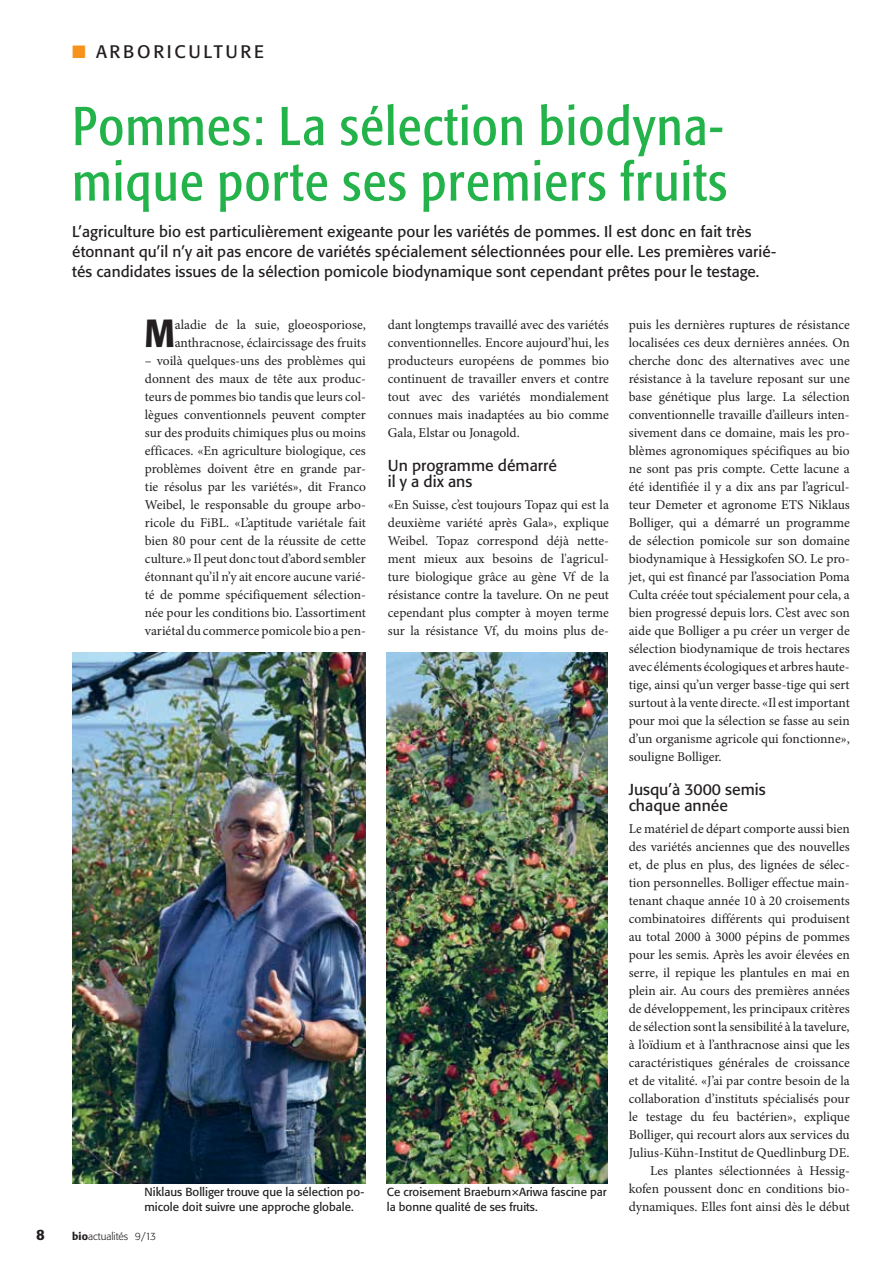
<style>
.page{position:relative;width:893px;height:1263px;background:#fff}
.page>*{position:absolute;margin:0;border:0;box-sizing:border-box;transform-origin:0 0}
.t1{font:condensed 54px/55.5px "Formata BQ";letter-spacing:.025em;color:#24b34b}
.t2{font:500 condensed 38.85px "Formata BQ";color:#231f20}
.t3{font:18px "Formata BQ";letter-spacing:.15em;color:#231f20}
.t4{font:15.75px/16.5px "Formata BQ";color:#231f20}
.t5{font:15.3px/19.8px "Formata BQ";letter-spacing:.005em;color:#231f20}
.t6{font:500 15px "Formata BQ";color:#231f20}
.t7{font:13.5px/18px "Minion Pro";color:#231f20;text-align:justify}
.t8{font:11.55px/14.5px "Formata BQ";color:#231f20}
.t9{font:300 10.5px "Formata BQ";color:#231f20}
.s1{color:#f7931d}
.s2{font-weight:500}
</style>
<div class="page">
<img style="left:72px;top:653px;width:294px;height:530px">
<img style="left:387px;top:653px;width:221px;height:530px">
<h3 class="t3" style="left:72px;top:42px;width:193px"><span class="s1">■</span> ARBORICULTURE</h3>
<h1 class="t1" style="left:72px;top:101px;width:656px">Pommes: La sélection biodyna&shy;mique porte ses premiers fruits</h1>
<p class="t5" style="left:72px;top:223px;width:705px">L’agriculture bio est particulièrement exigeante pour les variétés de pommes. Il est donc en fait très étonnant qu’il n’y ait pas encore de variétés spécialement sélectionnées pour elle. Les premières varié&shy;tés candidates issues de la sélection pomicole biodynamique sont cependant prêtes pour le testage.</p>
<p class="t7" style="left:388px;top:317px;width:223px">dant longtemps travaillé avec des variétés conventionnelles. Encore aujourd’hui, les producteurs européens de pommes bio continuent de travailler envers et contre tout avec des variétés mondialement connues mais inadaptées au bio comme Gala, Elstar ou Jonagold.</p>
<p class="t4" style="left:388px;top:458px;width:170px">Un programme démarré il y a dix ans</p>
<p class="t7" style="left:388px;top:497px;width:223px">«En Suisse, c’est toujours Topaz qui est la deuxième variété après Gala», explique Weibel. Topaz correspond déjà nette&shy;ment mieux aux besoins de l'agricul&shy;ture biologique grâce au gène Vf de la résistance contre la tavelure. On ne peut cependant plus compter à moyen terme sur la résistance Vf, du moins plus de-</p>
<p class="t7" style="left:629px;top:317px;width:223px">puis les dernières ruptures de résistance localisées ces deux dernières années. On cherche donc des alternatives avec une résistance à la tavelure reposant sur une base génétique plus large. La sélection conventionnelle travaille d’ailleurs inten&shy;sivement dans ce domaine, mais les pro&shy;blèmes agronomiques spécifiques au bio ne sont pas pris compte. Cette lacune a été identifiée il y a dix ans par l’agricul&shy;teur Demeter et agronome ETS Niklaus Bolliger, qui a démarré un programme de sélection pomicole sur son domaine biodynamique à Hessigkofen SO. Le pro&shy;jet, qui est financé par l’association Poma Culta créée tout spécialement pour cela, a bien progressé depuis lors. C’est avec son aide que Bolliger a pu créer un verger de sélection biodynamique de trois hectares avec éléments écologiques et arbres haute&shy;tige, ainsi qu’un verger basse-tige qui sert surtout à la vente directe. «Il est important pour moi que la sélection se fasse au sein d’un organisme agricole qui fonctionne», souligne Bolliger.</p>
<p class="t4" style="left:629px;top:781px;width:138px">Jusqu’à 3000 semis chaque année</p>
<p class="t7" style="left:629px;top:821px;width:223px;text-align:right">Le matériel de départ comporte aussi bien des variétés anciennes que des nouvelles et, de plus en plus, des lignées de sélec&shy;tion personnelles. Bolliger effectue main&shy;tenant chaque année 10 à 20 croisements combinatoires différents qui produisent au total 2000 à 3000 pépins de pommes pour les semis. Après les avoir élevées en serre, il repique les plantules en mai en plein air. Au cours des premières années de développement, les principaux critères de sélection sont la sensibilité à la tavelure, à l’oïdium et à l’anthracnose ainsi que les caractéristiques générales de croissance et de vitalité. «J’ai par contre besoin de la collaboration d’instituts spécialisés pour le testage du feu bactérien», explique Bolliger, qui recourt alors aux services du Julius-Kühn-Institut de Quedlinburg DE.<br>Les plantes sélectionnées à Hessig&shy;kofen poussent donc en conditions bio&shy;dynamiques. Elles font ainsi dès le début</p>
<h2 class="t2" style="left:145px;top:311px;width:31px">M</h2>
<p class="t7" style="left:175px;top:317px;width:193px">aladie de la suie, gloeosporiose, anthracnose, éclaircissage des fruits</p>
<p class="t7" style="left:145px;top:353px;width:223px">– voilà quelques-uns des problèmes qui donnent des maux de tête aux produc&shy;teurs de pommes bio tandis que leurs col&shy;lègues conventionnels peuvent compter sur des produits chimiques plus ou moins efficaces. «En agriculture biologique, ces problèmes doivent être en grande par&shy;tie résolus par les variétés», dit Franco Weibel, le responsable du groupe arbo&shy;ricole du FiBL. «L’aptitude variétale fait bien 80 pour cent de la réussite de cette culture.» Il peut donc tout d’abord sembler étonnant qu’il n’y ait encore aucune varié&shy;té de pomme spécifiquement sélection&shy;née pour les conditions bio. L’assortiment variétal du commerce pomicole bio a pen-</p>
<p class="t8" style="left:145px;top:1185px;width:221px">Niklaus Bolliger trouve que la sélection po&shy;micole doit suivre une approche globale.</p>
<p class="t8" style="left:387px;top:1185px;width:221px">Ce croisement Braeburn×Ariwa fascine par la bonne qualité de ses fruits.</p>
<p class="t6" style="left:36px;top:1228px;width:10px">8</p>
<p class="t9" style="left:72px;top:1232px;width:85px"><span class="s2">bio</span>actualités 9/13</p>
</div>
